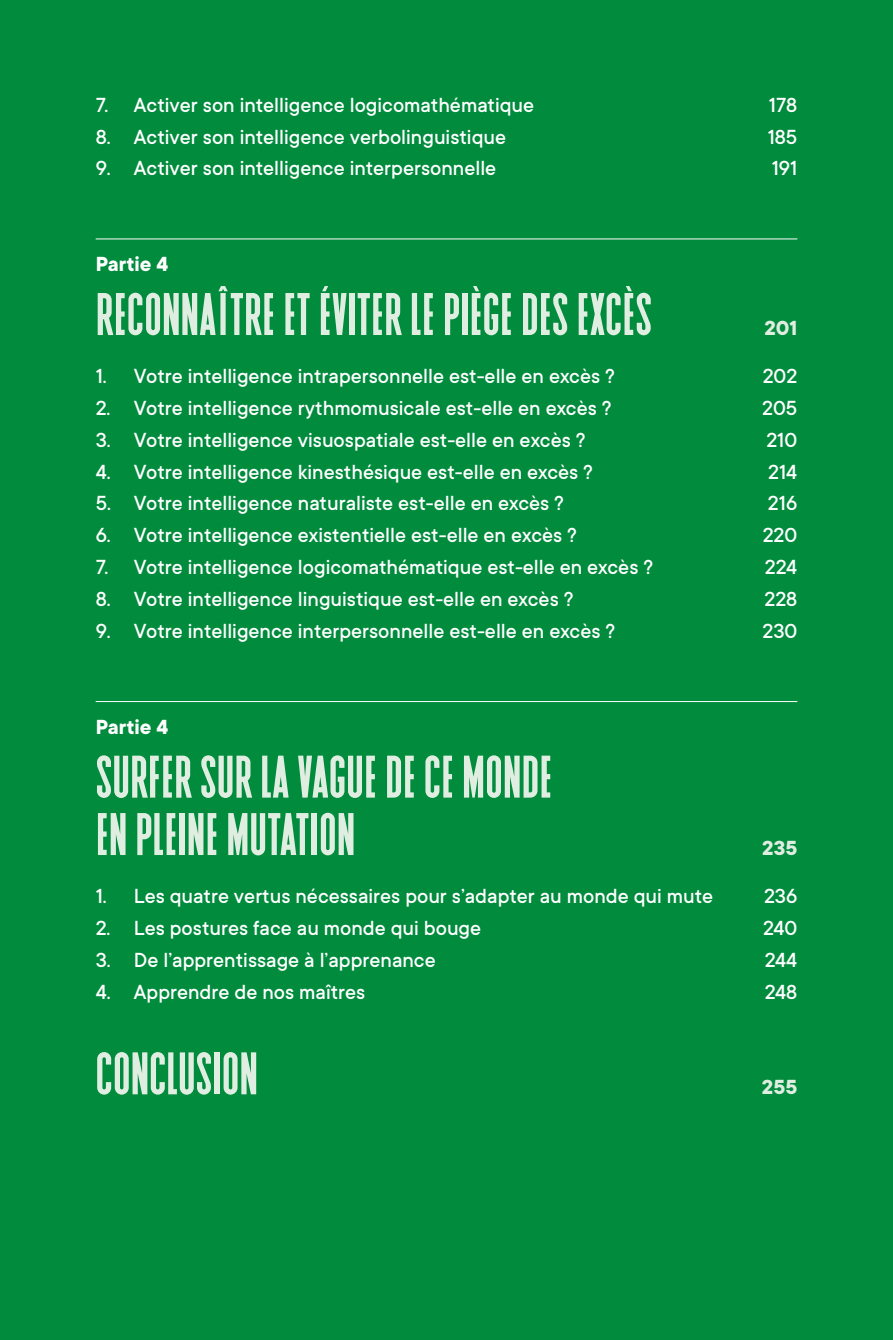
<style>
.page{position:relative;width:893px;height:1340px;background:#fff}
.page>*{position:absolute;margin:0;border:0;box-sizing:border-box;transform-origin:0 0}
.t1{font:63px/57.4px "II Balfron";color:#e0ede1}
.t2{font:500 22.5px "TT Commons";color:#fff}
.t3{font:700 22.5px "TT Commons";color:#fff}
.t4{font:700 22.5px "TT Commons";color:#e0ede1}
</style>
<div class="page">
<div style="left:0;top:0;width:893px;height:1339px;background:#008b3d"></div>
<hr style="left:96px;top:238px;width:701px;height:1px;background:#fff">
<hr style="left:96px;top:701px;width:701px;height:1px;background:#fff">
<p class="t2" style="left:96px;top:90px;width:440px">7. Activer son intelligence logicomathématique</p>
<p class="t2" style="left:769px;top:90px;width:30px">178</p>
<p class="t2" style="left:96px;top:122px;width:412px">8. Activer son intelligence verbolinguistique</p>
<p class="t2" style="left:768px;top:122px;width:31px">185</p>
<p class="t2" style="left:96px;top:154px;width:402px">9. Activer son intelligence interpersonnelle</p>
<p class="t2" style="left:772px;top:154px;width:27px">191</p>
<p class="t3" style="left:96px;top:249px;width:74px">Partie 4</p>
<h1 class="t1" style="left:96px;top:284px;width:558px">RECONNAÎTRE ET ÉVITER LE PIÈGE DES EXCÈS</h1>
<p class="t4" style="left:764px;top:313px;width:34px">201</p>
<p class="t2" style="left:96px;top:362px;width:521px">1. Votre intelligence intrapersonnelle est-elle en excès ?</p>
<p class="t2" style="left:763px;top:362px;width:36px">202</p>
<p class="t2" style="left:96px;top:393px;width:517px">2. Votre intelligence rythmomusicale est-elle en excès ?</p>
<p class="t2" style="left:762px;top:393px;width:37px">205</p>
<p class="t2" style="left:96px;top:425px;width:491px">3. Votre intelligence visuospatiale est-elle en excès ?</p>
<p class="t2" style="left:766px;top:425px;width:32px">210</p>
<p class="t2" style="left:96px;top:457px;width:499px">4. Votre intelligence kinesthésique est-elle en excès ?</p>
<p class="t2" style="left:768px;top:457px;width:31px">214</p>
<p class="t2" style="left:96px;top:489px;width:470px">5. Votre intelligence naturaliste est-elle en excès ?</p>
<p class="t2" style="left:768px;top:489px;width:31px">216</p>
<p class="t2" style="left:96px;top:521px;width:483px">6. Votre intelligence existentielle est-elle en excès ?</p>
<p class="t2" style="left:763px;top:521px;width:36px">220</p>
<p class="t2" style="left:96px;top:553px;width:559px">7. Votre intelligence logicomathématique est-elle en excès ?</p>
<p class="t2" style="left:765px;top:553px;width:34px">224</p>
<p class="t2" style="left:96px;top:585px;width:479px">8. Votre intelligence linguistique est-elle en excès ?</p>
<p class="t2" style="left:764px;top:585px;width:34px">228</p>
<p class="t2" style="left:96px;top:617px;width:521px">9. Votre intelligence interpersonnelle est-elle en excès ?</p>
<p class="t2" style="left:762px;top:617px;width:36px">230</p>
<p class="t3" style="left:96px;top:712px;width:74px">Partie 4</p>
<h1 class="t1" style="left:96px;top:747px;width:458px">SURFER SUR LA VAGUE DE CE MONDE<br>EN PLEINE MUTATION</h1>
<p class="t4" style="left:762px;top:833px;width:36px">235</p>
<p class="t2" style="left:96px;top:881px;width:619px">1. Les quatre vertus nécessaires pour s’adapter au monde qui mute</p>
<p class="t2" style="left:764px;top:881px;width:35px">236</p>
<p class="t2" style="left:96px;top:913px;width:387px">2. Les postures face au monde qui bouge</p>
<p class="t2" style="left:763px;top:913px;width:36px">240</p>
<p class="t2" style="left:96px;top:945px;width:342px">3. De l’apprentissage à l’apprenance</p>
<p class="t2" style="left:765px;top:945px;width:34px">244</p>
<p class="t2" style="left:96px;top:977px;width:271px">4. Apprendre de nos maîtres</p>
<p class="t2" style="left:765px;top:977px;width:34px">248</p>
<h1 class="t1" style="left:96px;top:1043px;width:164px">CONCLUSION</h1>
<p class="t4" style="left:762px;top:1072px;width:37px">255</p>
</div>
